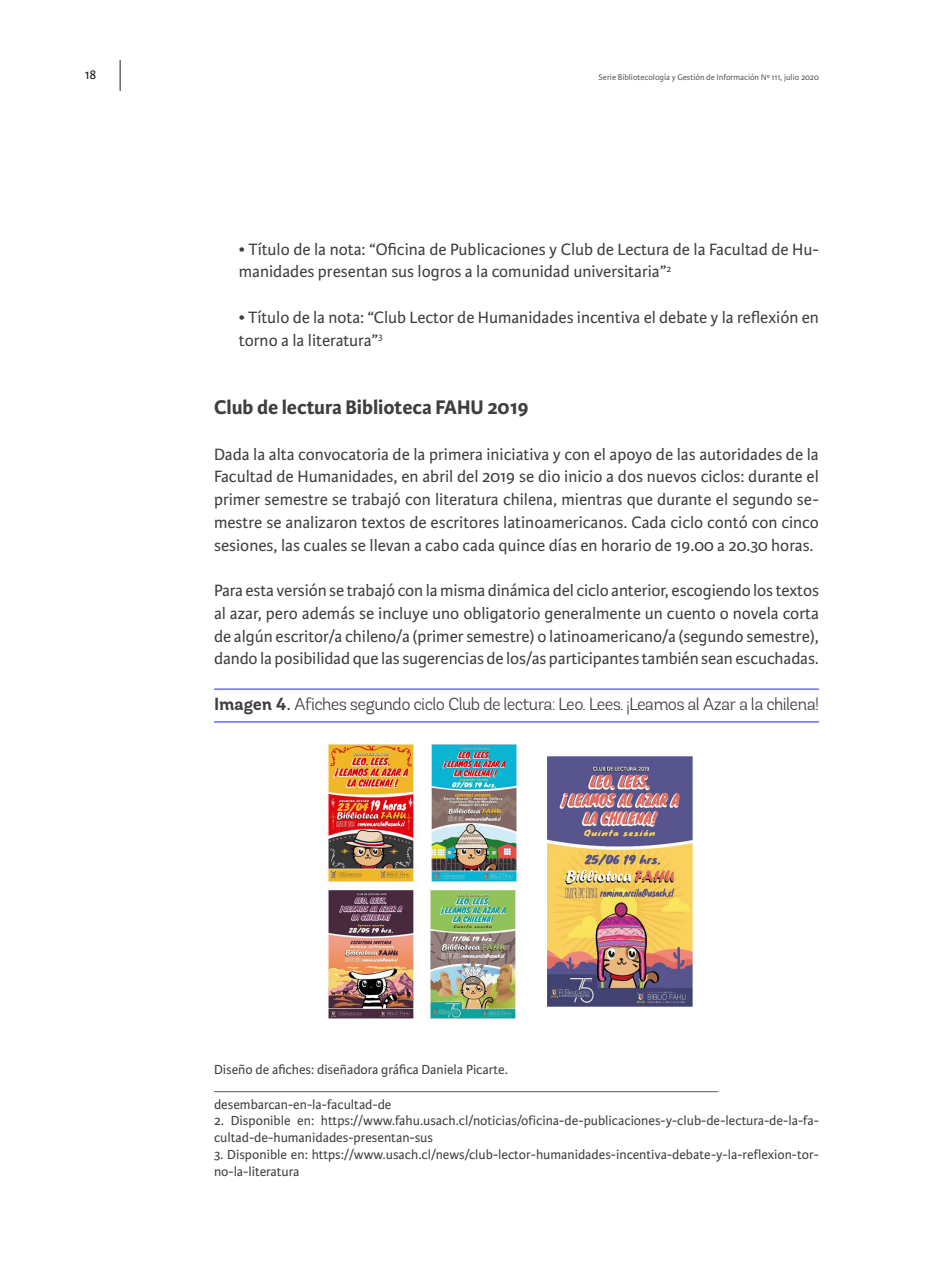
<style>
.page{position:relative;width:943px;height:1265px;background:#fff}
.page>*{position:absolute;margin:0;border:0;box-sizing:border-box;transform-origin:0 0}
.t1{font:700 21px "Karmina Sans";color:#3e3e3f}
.t2{font:17.5px/22.8px "Karmina Sans";color:#3e3e3f}
.t3{font:300 17.5px "Andes";letter-spacing:-.04em;color:#3e3e3f}
.t4{font:14px/16.8px "Karmina Sans";color:#3e3e3f}
.t5{font:14px "Karmina Sans";color:#231f20}
.t6{font:8.75px "Karmina Sans";color:#57585a}
.s1{font-weight:700}
</style>
<div class="page">
<hr style="left:120px;top:60px;width:1px;height:31px;background:#231f20">
<img style="left:327px;top:739px;width:367px;height:280px">
<hr style="left:214px;top:1091px;width:504px;height:1px;background:#57585a">
<hr style="left:214px;top:688px;width:605px;height:2px;background:#807efb">
<hr style="left:214px;top:721px;width:605px;height:2px;background:#807efb">
<p class="t5" style="left:85px;top:66px;width:13px">18</p>
<p class="t6" style="left:598px;top:72px;width:222px">Serie Bibliotecología y Gestión de Información Nº 111, julio 2020</p>
<p class="t2" style="left:239px;top:238px;width:581px">• Título de la nota: “Oficina de Publicaciones y Club de Lectura de la Facultad de Hu&shy;manidades presentan sus logros a la comunidad universitaria”<sup>2</sup></p>
<p class="t2" style="left:239px;top:306px;width:581px">• Título de la nota: “Club Lector de Humanidades incentiva el debate y la reflexión en torno a la literatura”<sup>3</sup></p>
<p class="t1" style="left:214px;top:395px;width:316px">Club de lectura Biblioteca FAHU 2019</p>
<p class="t2" style="left:214px;top:443px;width:606px;text-align:justify">Dada la alta convocatoria de la primera iniciativa y con el apoyo de las autoridades de la Facultad de Humanidades, en abril del 2019 se dio inicio a dos nuevos ciclos: durante el primer semestre se trabajó con literatura chilena, mientras que durante el segundo se&shy;mestre se analizaron textos de escritores latinoamericanos. Cada ciclo contó con cinco sesiones, las cuales se llevan a cabo cada quince días en horario de 19.00 a 20.30 horas.</p>
<p class="t2" style="left:214px;top:579px;width:606px;text-align:justify">Para esta versión se trabajó con la misma dinámica del ciclo anterior, escogiendo los textos al azar, pero además se incluye uno obligatorio generalmente un cuento o novela corta de algún escritor/a chileno/a (primer semestre) o latinoamericano/a (segundo semestre), dando la posibilidad que las sugerencias de los/as participantes también sean escuchadas.</p>
<p class="t3" style="left:214px;top:693px;width:606px"><span class="s1">Imagen 4.</span> Afiches segundo ciclo Club de lectura: Leo. Lees. ¡Leamos al Azar a la chilena!</p>
<p class="t4" style="left:214px;top:1061px;width:295px">Diseño de afiches: diseñadora gráfica Daniela Picarte.</p>
<p class="t4" style="left:214px;top:1096px;width:179px">desembarcan-en-la-facultad-de</p>
<p class="t4" style="left:214px;top:1113px;width:606px">2. Disponible en: https://www.fahu.usach.cl/noticias/oficina-de-publicaciones-y-club-de-lectura-de-la-fa&shy;cultad-de-humanidades-presentan-sus</p>
<p class="t4" style="left:214px;top:1146px;width:606px">3. Disponible en: https://www.usach.cl/news/club-lector-humanidades-incentiva-debate-y-la-reflexion-tor&shy;no-la-literatura</p>
</div>
